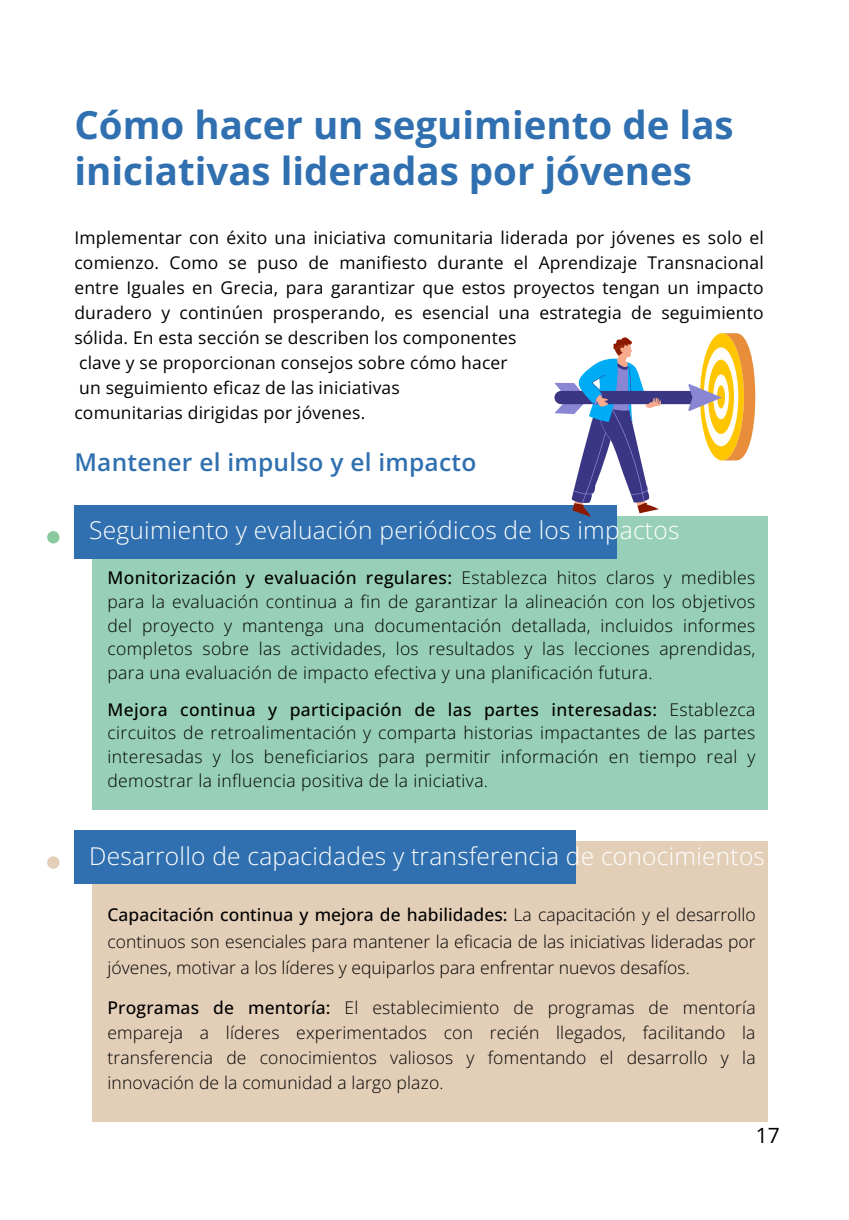
<style>
.page{position:relative;width:849px;height:1220px;background:#fff}
.page>*{position:absolute;margin:0;border:0;box-sizing:border-box;transform-origin:0 0}
.t1{font:700 38.5px/45.9px "Open Sans";color:#3070b0}
.t2{font:300 24.5px "Open Sans";letter-spacing:.01em;color:#fff}
.t3{font:600 24.5px "Open Sans";letter-spacing:.01em;color:#3070b0}
.t4{font:21px "Open Sans";color:#000}
.t5{font:300 17.5px/23.6px "Open Sans";letter-spacing:.015em;color:#000;text-align:justify}
.t6{font:17.5px/24.8px "Open Sans";letter-spacing:.01em;color:#000}
.s1{font-weight:500}
</style>
<div class="page">
<div style="left:93px;top:516px;width:674px;height:293px;background:#97cfb8"></div>
<div style="left:93px;top:841px;width:674px;height:280px;background:#e3ceb8"></div>
<div style="left:74px;top:505px;width:542px;height:53px;background:#3070b0"></div>
<div style="left:74px;top:830px;width:501px;height:53px;background:#3070b0"></div>
<div style="left:47px;top:531px;width:13px;height:12px;background:#8ac8a0;border-radius:50%"></div>
<div style="left:47px;top:856px;width:13px;height:12px;background:#e3ceb8;border-radius:50%"></div>
<div style="left:554px;top:391px;width:154px;height:13px;background:#3a3683;border-radius:7px"></div>
<svg style="left:667px;top:333px;width:88px;height:127px"></svg>
<svg style="left:554px;top:337px;width:107px;height:180px"></svg>
<h1 class="t1" style="left:74px;top:101px;width:661px">Cómo hacer un seguimiento de las iniciativas lideradas por jóvenes</h1>
<p class="t6" style="left:74px;top:225px;width:691px">Implementar con éxito una iniciativa comunitaria liderada por jóvenes es solo el comienzo. Como se puso de manifiesto durante el Aprendizaje Transnacional entre Iguales en Grecia, para garantizar que estos proyectos tengan un impacto duradero y continúen prosperando, es esencial una estrategia de seguimiento sólida. En esta sección se describen los componentes<br>clave y se proporcionan consejos sobre cómo hacer<br>un seguimiento eficaz de las iniciativas<br>comunitarias dirigidas por jóvenes.</p>
<h2 class="t3" style="left:74px;top:445px;width:403px">Mantener el impulso y el impacto</h2>
<h2 class="t2" style="left:89px;top:513px;width:591px">Seguimiento y evaluación periódicos de los impactos</h2>
<p class="t5" style="left:107px;top:566px;width:649px"><span class="s1">Monitorización y evaluación regulares:</span> Establezca hitos claros y medibles para la evaluación continua a fin de garantizar la alineación con los objetivos del proyecto y mantenga una documentación detallada, incluidos informes completos sobre las actividades, los resultados y las lecciones aprendidas, para una evaluación de impacto efectiva y una planificación futura.</p>
<p class="t5" style="left:107px;top:697px;width:649px"><span class="s1">Mejora continua y participación de las partes interesadas:</span> Establezca circuitos de retroalimentación y comparta historias impactantes de las partes interesadas y los beneficiarios para permitir información en tiempo real y demostrar la influencia positiva de la iniciativa.</p>
<h2 class="t2" style="left:89px;top:838px;width:677px">Desarrollo de capacidades y transferencia de conocimientos</h2>
<p class="t5" style="left:107px;top:901px;width:650px;line-height:26.2px"><span class="s1">Capacitación continua y mejora de habilidades:</span> La capacitación y el desarrollo continuos son esenciales para mantener la eficacia de las iniciativas lideradas por jóvenes, motivar a los líderes y equiparlos para enfrentar nuevos desafíos.</p>
<p class="t5" style="left:107px;top:994px;width:649px;line-height:24.8px"><span class="s1">Programas de mentoría:</span> El establecimiento de programas de mentoría empareja a líderes experimentados con recién llegados, facilitando la transferencia de conocimientos valiosos y fomentando el desarrollo y la innovación de la comunidad a largo plazo.</p>
<p class="t4" style="left:756px;top:1120px;width:25px">17</p>
</div>
